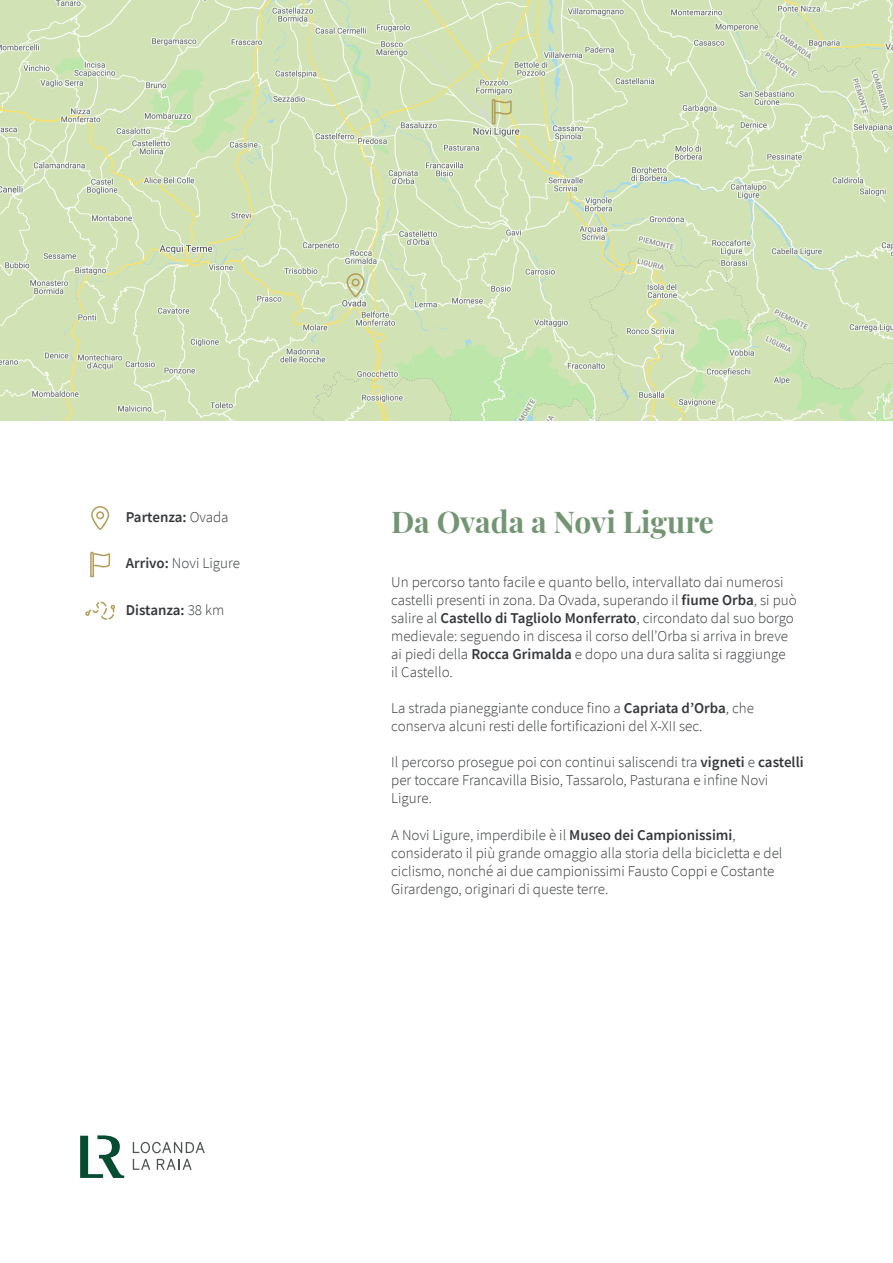
<style>
.page{position:relative;width:893px;height:1263px;background:#fff}
.page>*{position:absolute;margin:0;border:0;box-sizing:border-box;transform-origin:0 0}
.t1{font:700 30px "Playfair Display";color:#739573}
.t2{font:300 15px/18px "Source Sans Pro";color:#36393c}
.t3{font:600 15px "Source Sans Pro";color:#36393c}
.s1{font-weight:300}
.s2{font-weight:600}
</style>
<div class="page">
<img style="left:0;top:0;width:893px;height:421px">
<svg style="left:80px;top:1135px;width:44px;height:43px"></svg>
<svg style="left:133px;top:1142px;width:72px;height:11px"></svg>
<svg style="left:133px;top:1159px;width:17px;height:11px"></svg>
<svg style="left:157px;top:1159px;width:35px;height:11px"></svg>
<svg style="left:91px;top:506px;width:18px;height:24px"></svg>
<svg style="left:90px;top:552px;width:21px;height:25px"></svg>
<svg style="left:85px;top:602px;width:30px;height:18px"></svg>
<svg style="left:347px;top:273px;width:18px;height:24px"></svg>
<svg style="left:492px;top:99px;width:20px;height:25px"></svg>
<p class="t3" style="left:126px;top:507px;width:104px">Partenza: <span class="s1">Ovada</span></p>
<p class="t2" style="left:126px;top:554px;width:116px"><span class="s2">Arrivo:</span> Novi Ligure</p>
<p class="t3" style="left:126px;top:600px;width:100px">Distanza: <span class="s1">38 km</span></p>
<p class="t1" style="left:391px;top:498px;width:324px">Da Ovada a Novi Ligure</p>
<p class="t2" style="left:391px;top:573px;width:407px">Un percorso tanto facile e quanto bello, intervallato dai numerosi castelli presenti in zona. Da Ovada, superando il <span class="s2">fiume Orba</span>, si può salire al <span class="s2">Castello di Tagliolo Monferrato</span>, circondato dal suo borgo medievale: seguendo in discesa il corso dell’Orba si arriva in breve</p>
<p class="t2" style="left:391px;top:645px;width:396px">ai piedi della <span class="s2">Rocca Grimalda</span> e dopo una dura salita si raggiunge</p>
<p class="t2" style="left:391px;top:663px;width:63px">il Castello.</p>
<p class="t2" style="left:391px;top:699px;width:364px">La strada pianeggiante conduce fino a <span class="s2">Capriata d’Orba</span>, che conserva alcuni resti delle fortificazioni del X-XII sec.</p>
<p class="t2" style="left:391px;top:753px;width:414px">Il percorso prosegue poi con continui saliscendi tra <span class="s2">vigneti</span> e <span class="s2">castelli </span>per toccare Francavilla Bisio, Tassarolo, Pasturana e infine Novi<br>Ligure.</p>
<p class="t2" style="left:391px;top:825px;width:393px">A Novi Ligure, imperdibile è il <span class="s2">Museo dei Campionissimi</span>, considerato il più grande omaggio alla storia della bicicletta e del ciclismo, nonché ai due campionissimi Fausto Coppi e Costante Girardengo, originari di queste terre.</p>
</div>
